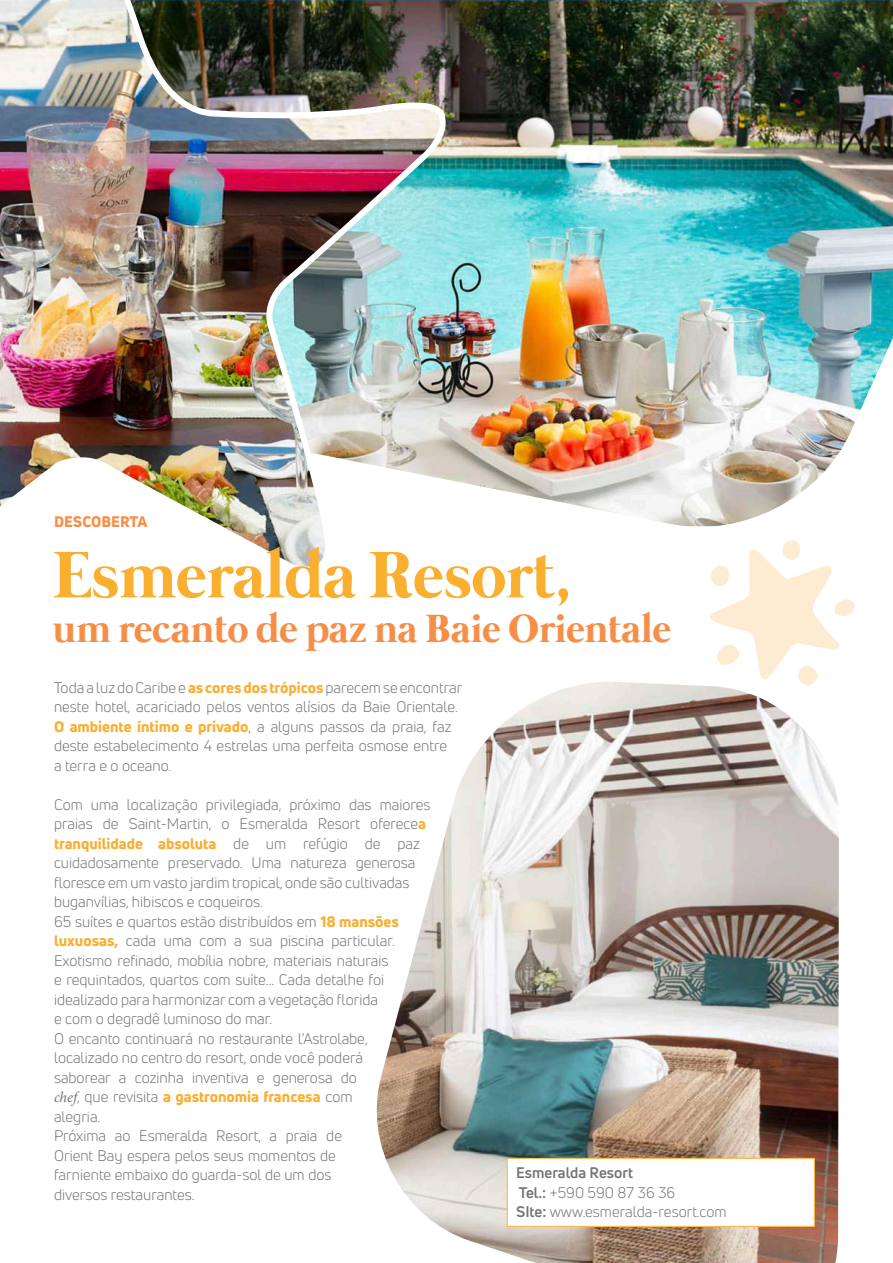
<style>
.page{position:relative;width:893px;height:1263px;background:#fff}
.page>*{position:absolute;margin:0;border:0;box-sizing:border-box;transform-origin:0 0}
.t1{font:700 67.2px "Mermaid";color:#faaf31}
.t2{font:700 40.5px "Mermaid";color:#f68e47}
.t3{font:15px/19.5px "Uni Neue";color:#737376}
.t4{font:800 15px "Uni Neue";color:#f68e47}
.s1{font-weight:800;color:#faaf31}
.s2{font-family:"Minion Pro";font-style:italic}
.s3{font-weight:700}
</style>
<div class="page">
<img style="left:447px;top:0;width:446px;height:527px">
<img style="left:376px;top:682px;width:463px;height:581px">
<img style="left:0;top:0;width:447px;height:567px">
<div style="left:507px;top:1158px;width:307px;height:68px;background:#fff"></div>
<div style="left:507px;top:1158px;width:308px;height:69px;border:1px solid #faaf31"></div>
<svg style="left:709px;top:540px;width:146px;height:146px"></svg>
<p class="t4" style="left:54px;top:511px;width:95px">DESCOBERTA</p>
<h1 class="t1" style="left:53px;top:537px;width:520px">Esmeralda Resort,</h1>
<h2 class="t2" style="left:53px;top:606px;width:620px">um recanto de paz na Baie Orientale</h2>
<p class="t3" style="left:54px;top:678px;width:410px">Toda a luz do Caribe e <span class="s1">as cores dos trópicos</span> parecem se encontrar neste hotel, acariciado pelos ventos alísios da Baie Orientale.<br><span class="s1">O ambiente íntimo e privado</span>, a alguns passos da praia, faz deste estabelecimento 4 estrelas uma perfeita osmose entre<br>a terra e o oceano.</p>
<p class="t3" style="left:54px;top:795px;width:378px">Com uma localização privilegiada, próximo das maiores praias de Saint-Martin, o Esmeralda Resort oferece<span class="s1">a tranquilidade absoluta</span> de um refúgio de paz cuidadosamente preservado. Uma natureza generosa floresce em um vasto jardim tropical, onde são cultivadas buganvílias, hibiscos e coqueiros.<br>65 suítes e quartos estão distribuídos em <span class="s1">18 mansões luxuosas,</span> cada uma com a sua piscina particular.<br>Exotismo refinado, mobília nobre, materiais naturais<br>e requintados, quartos com suíte... Cada detalhe foi idealizado para harmonizar com a vegetação florida<br>e com o degradê luminoso do mar.<br>O encanto continuará no restaurante l'Astrolabe, localizado no centro do resort, onde você poderá<br>saborear a cozinha inventiva e generosa do<br><span class="s2">chef</span>, que revisita <span class="s1">a gastronomia francesa</span> com<br>alegria.<br>Próxima ao Esmeralda Resort, a praia de<br>Orient Bay espera pelos seus momentos de<br>farniente embaixo do guarda-sol de um dos<br>diversos restaurantes.</p>
<p class="t3" style="left:516px;top:1163px;width:212px"><span class="s3">Esmeralda Resort<br>Tel.:</span> +590 590 87 36 36<br><span class="s3">SIte:</span> www.esmeralda-resort.com</p>
</div>
